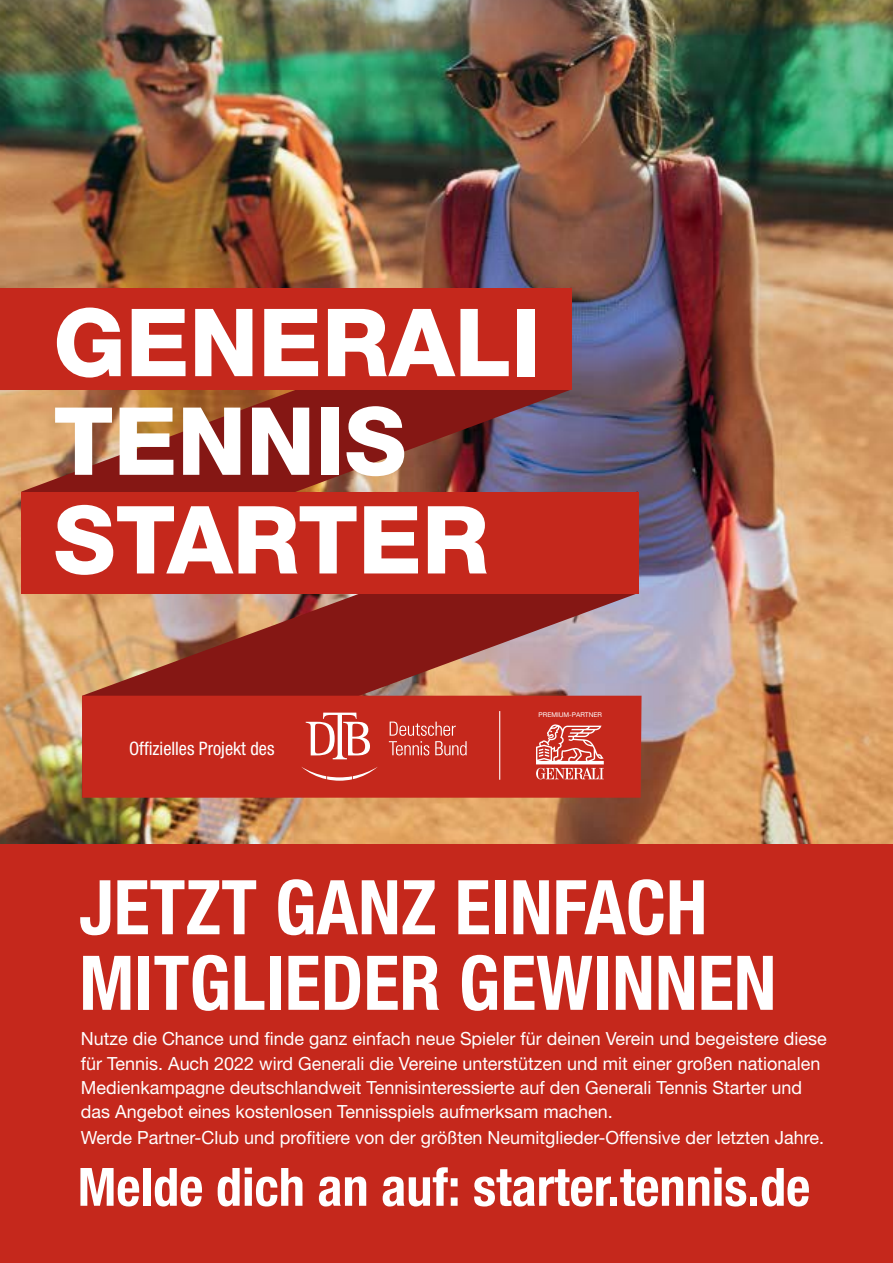
<style>
.page{position:relative;width:893px;height:1263px;background:#fff}
.page>*{position:absolute;margin:0;border:0;box-sizing:border-box;transform-origin:0 0}
.t1{font:800 94.05px/98.7px "Helvetica Neue LT";color:#fff}
.t2{font:700 condensed 75.6px/75.6px "Helvetica Neue LT";color:#fff}
.t3{font:700 condensed 52.95px "Helvetica Neue LT";color:#fff}
.t4{font:condensed 18.6px "Helvetica Neue LT";color:#fff}
.t5{font:18.15px/24.6px "Helvetica Neue LT";color:#fff}
.t6{font:6.6px "Helvetica Neue";color:#fff}
</style>
<div class="page">
<img style="left:0;top:0;width:893px;height:844px">
<img style="left:21px;top:390px;width:550px;height:102px">
<svg style="left:82px;top:491px;width:556px;height:205px;background:#a45c52"></svg>
<div style="left:21px;top:492px;width:617px;height:102px;background:#c5281c"></div>
<div style="left:0;top:288px;width:571px;height:102px;background:#c5281c"></div>
<div style="left:82px;top:696px;width:560px;height:102px;background:#c5281c"></div>
<div style="left:523px;top:704px;width:93px;height:84px;background:#c5281c"></div>
<svg style="left:536px;top:724px;width:68px;height:55px"></svg>
<svg style="left:306px;top:713px;width:64px;height:46px"></svg>
<svg style="left:389px;top:722px;width:78px;height:33px;background:#d05249"></svg>
<svg style="left:301px;top:767px;width:78px;height:14px"></svg>
<hr style="left:499px;top:711px;width:1px;height:69px;background:#fff">
<div style="left:0;top:844px;width:893px;height:419px;background:#c5281c"></div>
<svg style="left:0;top:0;width:56px;height:45px;background:#68633e"></svg>
<h1 class="t1" style="left:53px;top:293px;width:489px">GENERALI<br>TENNIS<br>STARTER</h1>
<p class="t4" style="left:129px;top:737px;width:147px">Offizielles Projekt des</p>
<p class="t6" style="left:539px;top:710px;width:65px">PREMIUM-PARTNER</p>
<h2 class="t2" style="left:79px;top:868px;width:699px">JETZT GANZ EINFACH<br>MITGLIEDER GEWINNEN</h2>
<p class="t5" style="left:81px;top:1026px;width:747px">Nutze die Chance und finde ganz einfach neue Spieler für deinen Verein und begeistere diese für Tennis. Auch 2022 wird Generali die Vereine unterstützen und mit einer großen nationalen Medienkampagne deutschlandweit Tennisinteressierte auf den Generali Tennis Starter und das Angebot eines kostenlosen Tennisspiels aufmerksam machen.<br>Werde Partner-Club und profitiere von der größten Neumitglieder-Offensive der letzten Jahre.</p>
<h3 class="t3" style="left:78px;top:1155px;width:734px">Melde dich an auf: starter.tennis.de</h3>
</div>
